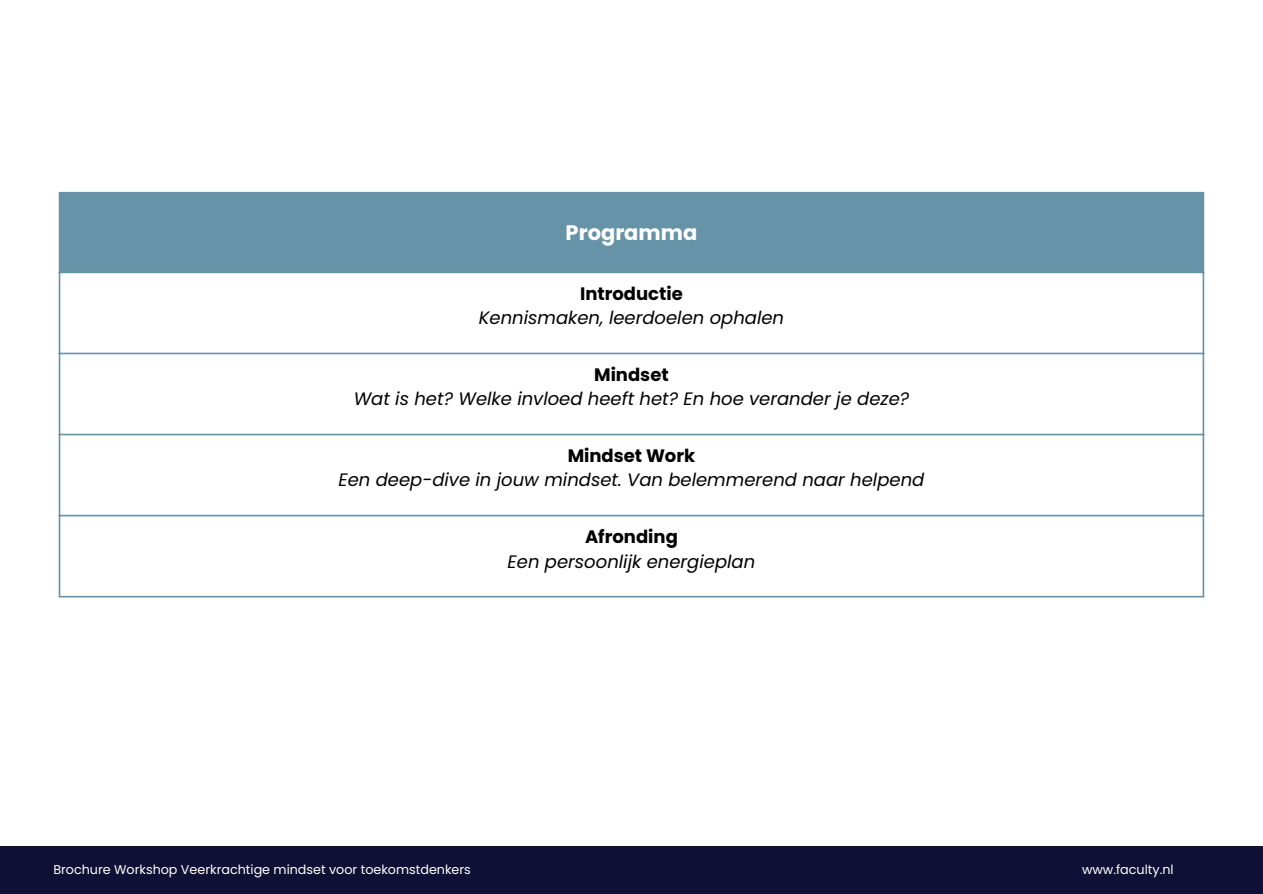
<style>
.page{position:relative;width:1263px;height:894px;background:#fff}
.page>*{position:absolute;margin:0;border:0;box-sizing:border-box;transform-origin:0 0}
.t1{font:700 21px "Poppins";color:#fff}
.t2{font:italic 18px "Poppins";color:#000}
.t3{font:700 18px "Poppins";color:#000}
.t4{font:12.75px "Poppins";color:#fff}
</style>
<div class="page">
<div style="left:59px;top:192px;width:1145px;height:80px;background:#6693a8"></div>
<hr style="left:59px;top:193px;width:1px;height:402px;background:#6693a8">
<hr style="left:1202px;top:193px;width:2px;height:402px;background:#6693a8">
<hr style="left:59px;top:271px;width:1145px;height:2px;background:#6693a8">
<hr style="left:59px;top:352px;width:1145px;height:2px;background:#6693a8">
<hr style="left:59px;top:433px;width:1145px;height:2px;background:#6693a8">
<hr style="left:59px;top:514px;width:1145px;height:2px;background:#6693a8">
<hr style="left:59px;top:595px;width:1145px;height:2px;background:#6693a8">
<div style="left:0;top:846px;width:1263px;height:47px;background:#101036"></div>
<p class="t1" style="left:566px;top:217px;width:133px">Programma</p>
<p class="t3" style="left:580px;top:280px;width:104px">Introductie</p>
<p class="t2" style="left:479px;top:305px;width:307px">Kennismaken, leerdoelen ophalen</p>
<p class="t3" style="left:594px;top:361px;width:76px">Mindset</p>
<p class="t2" style="left:354px;top:386px;width:557px">Wat is het? Welke invloed heeft het? En hoe verander je deze?</p>
<p class="t3" style="left:568px;top:442px;width:129px">Mindset Work</p>
<p class="t2" style="left:339px;top:467px;width:587px">Een deep-dive in jouw mindset. Van belemmerend naar helpend</p>
<p class="t3" style="left:585px;top:523px;width:94px">Afronding</p>
<p class="t2" style="left:508px;top:548px;width:249px">Een persoonlijk energieplan</p>
<h1 class="t4" style="left:53px;top:860px;width:419px">Brochure Workshop Veerkrachtige mindset voor toekomstdenkers</h1>
<h1 class="t4" style="left:1082px;top:860px;width:93px">www.faculty.nl</h1>
</div>
